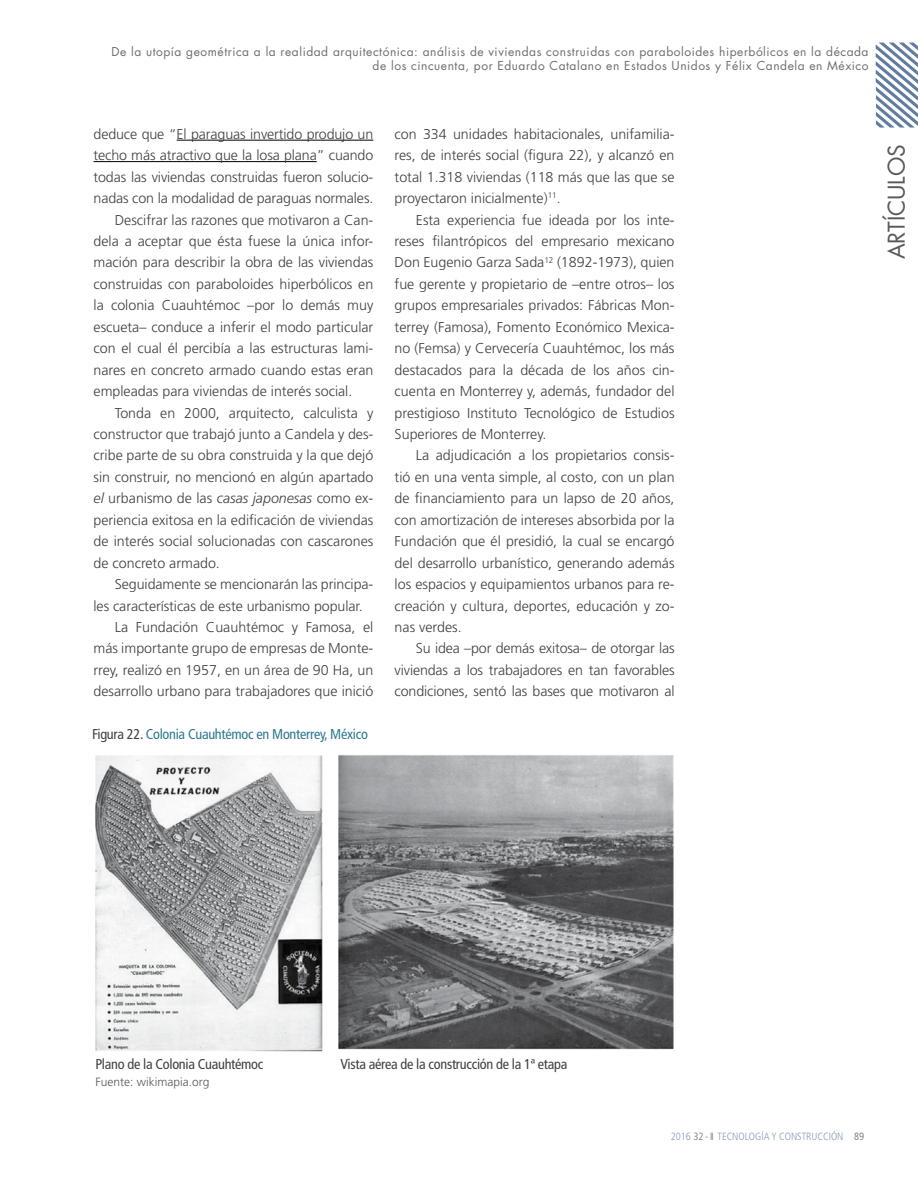
<style>
.page{position:relative;width:918px;height:1188px;background:#fff}
.page>*{position:absolute;margin:0;border:0;box-sizing:border-box;transform-origin:0 0}
.t1{font:22.5px "Futura";color:#58595b}
.t2{font:300 14.25px/21.5px "Frutiger";color:#414042;text-align:justify}
.t3{font:condensed 14.25px "Frutiger";letter-spacing:-.02em;color:#414042}
.t4{font:condensed 14.25px "Frutiger";letter-spacing:-.02em;color:#2d798f}
.t5{font:12px/14.4px "Futura";letter-spacing:.045em;color:#6d6e71;text-align:right}
.t6{font:300 12px "Frutiger";color:#58595b}
.t7{font:300 condensed 10.5px "Frutiger";color:#889ab5}
.s1{font-style:italic}
.s2{color:#414042}
.s3{color:#6d6e71}
</style>
<div class="page">
<svg style="left:876px;top:43px;width:42px;height:85px"></svg>
<hr style="left:177px;top:140px;width:196px;height:1px;background:#000">
<hr style="left:94px;top:161px;width:223px;height:1px;background:#000">
<img style="left:95px;top:755px;width:579px;height:297px">
<p class="t5" style="left:111px;top:45px;width:759px">De la utopía geométrica a la realidad arquitectónica: análisis de viviendas construidas con paraboloides hiperbólicos en la década de los cincuenta, por Eduardo Catalano en Estados Unidos y Félix Candela en México</p>
<p class="t2" style="left:94px;top:123px;width:281px">deduce que “El paraguas invertido produjo un</p>
<p class="t2" style="left:94px;top:145px;width:281px">techo más atractivo que la losa plana” cuando</p>
<p class="t2" style="left:94px;top:166px;width:281px">todas las viviendas construidas fueron solucio-</p>
<p class="t2" style="left:94px;top:187px;width:281px">nadas con la modalidad de paraguas normales.</p>
<p class="t2" style="left:115px;top:209px;width:260px">Descifrar las razones que motivaron a Can-</p>
<p class="t2" style="left:94px;top:230px;width:281px">dela a aceptar que ésta fuese la única infor-</p>
<p class="t2" style="left:94px;top:252px;width:281px">mación para describir la obra de las viviendas</p>
<p class="t2" style="left:94px;top:273px;width:281px">construidas con paraboloides hiperbólicos en</p>
<p class="t2" style="left:94px;top:295px;width:281px">la colonia Cuauhtémoc –por lo demás muy</p>
<p class="t2" style="left:94px;top:316px;width:281px">escueta– conduce a inferir el modo particular</p>
<p class="t2" style="left:94px;top:338px;width:281px">con el cual él percibía a las estructuras lami-</p>
<p class="t2" style="left:94px;top:359px;width:281px">nares en concreto armado cuando estas eran</p>
<p class="t2" style="left:94px;top:380px;width:260px">empleadas para viviendas de interés social.</p>
<p class="t2" style="left:115px;top:402px;width:260px">Tonda en 2000, arquitecto, calculista y</p>
<p class="t2" style="left:94px;top:423px;width:281px">constructor que trabajó junto a Candela y des-</p>
<p class="t2" style="left:94px;top:445px;width:281px">cribe parte de su obra construida y la que dejó</p>
<p class="t2" style="left:94px;top:466px;width:281px">sin construir, no mencionó en algún apartado</p>
<p class="t2" style="left:94px;top:488px;width:281px"><span class="s1">el</span> urbanismo de las <span class="s1">casas japonesas</span> como ex-</p>
<p class="t2" style="left:94px;top:509px;width:281px">periencia exitosa en la edificación de viviendas</p>
<p class="t2" style="left:94px;top:531px;width:281px">de interés social solucionadas con cascarones</p>
<p class="t2" style="left:94px;top:552px;width:128px">de concreto armado.</p>
<p class="t2" style="left:115px;top:573px;width:260px">Seguidamente se mencionarán las principa-</p>
<p class="t2" style="left:94px;top:595px;width:271px">les características de este urbanismo popular.</p>
<p class="t2" style="left:115px;top:616px;width:260px">La Fundación Cuauhtémoc y Famosa, el</p>
<p class="t2" style="left:94px;top:638px;width:281px">más importante grupo de empresas de Monte-</p>
<p class="t2" style="left:94px;top:659px;width:281px">rrey, realizó en 1957, en un área de 90 Ha, un</p>
<p class="t2" style="left:94px;top:681px;width:281px">desarrollo urbano para trabajadores que inició</p>
<p class="t4" style="left:92px;top:725px;width:277px"><span class="s2">Figura 22.</span> Colonia Cuauhtémoc en Monterrey, México</p>
<p class="t2" style="left:395px;top:123px;width:281px">con 334 unidades habitacionales, unifamilia&shy;res, de interés social (figura 22), y alcanzó en total 1.318 viviendas (118 más que las que se proyectaron inicialmente)<sup>11</sup>.</p>
<p class="t2" style="left:395px;top:209px;width:281px;text-indent:21px">Esta experiencia fue ideada por los inte&shy;reses filantrópicos del empresario mexicano Don Eugenio Garza Sada<sup>12</sup> (1892-1973), quien fue gerente y propietario de –entre otros– los grupos empresariales privados: Fábricas Mon&shy;terrey (Famosa), Fomento Económico Mexica&shy;no (Femsa) y Cervecería Cuauhtémoc, los más destacados para la década de los años cin&shy;cuenta en Monterrey y, además, fundador del prestigioso Instituto Tecnológico de Estudios Superiores de Monterrey.</p>
<p class="t2" style="left:395px;top:445px;width:281px;text-indent:21px">La adjudicación a los propietarios consis&shy;tió en una venta simple, al costo, con un plan de financiamiento para un lapso de 20 años, con amortización de intereses absorbida por la Fundación que él presidió, la cual se encargó del desarrollo urbanístico, generando además los espacios y equipamientos urbanos para re&shy;creación y cultura, deportes, educación y zo&shy;nas verdes.</p>
<p class="t2" style="left:395px;top:638px;width:281px;text-indent:21px">Su idea –por demás exitosa– de otorgar las viviendas a los trabajadores en tan favorables condiciones, sentó las bases que motivaron al</p>
<h1 class="t1" style="left:882px;top:259px;width:117px;rotate:-90deg">artículos</h1>
<p class="t3" style="left:95px;top:1056px;width:169px">Plano de la Colonia Cuauhtémoc</p>
<p class="t6" style="left:95px;top:1075px;width:116px">Fuente: wikimapia.org</p>
<p class="t3" style="left:340px;top:1056px;width:228px">Vista aérea de la construcción de la 1ª etapa</p>
<p class="t7" style="left:671px;top:1130px;width:195px">2016 <span class="s3">32 - II</span> TECNOLOGÍA Y CONSTRUCCIÓN <span class="s3">89</span></p>
</div>
